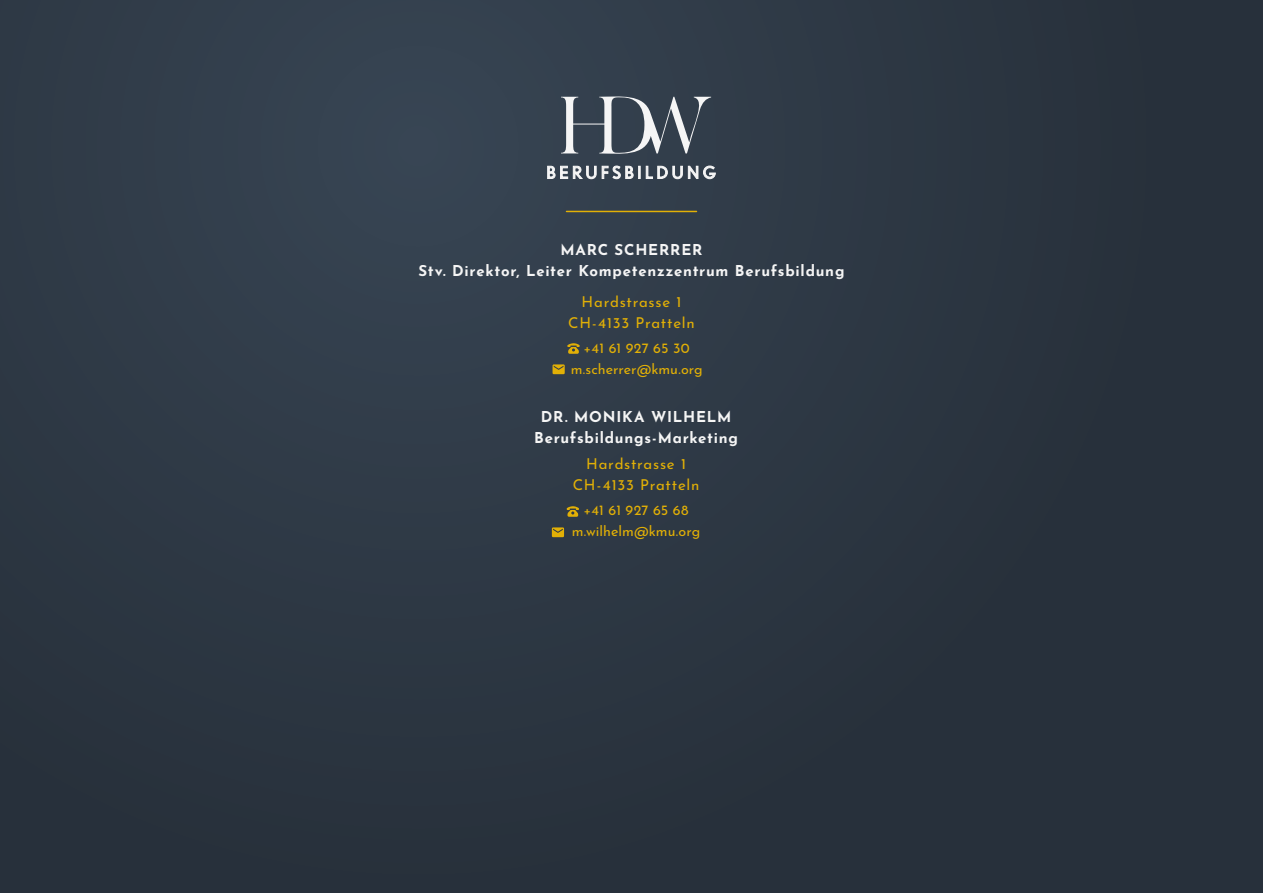
<style>
.page{position:relative;width:1263px;height:893px;background:#fff}
.page>*{position:absolute;margin:0;border:0;box-sizing:border-box;transform-origin:0 0}
.t1{font:700 15px/21px "Josefin Sans";letter-spacing:.05em;color:#f5f5f5;text-align:center}
.t2{font:15px/21px "Josefin Sans";letter-spacing:.05em;color:#e2b006;text-align:center}
.t3{font:14.25px/21px "Josefin Sans";letter-spacing:.005em;color:#e2b006;text-align:center}
</style>
<div class="page">
<div style="left:0;top:0;width:1263px;height:893px;background:linear-gradient(to right,#313c49,#28313c)"></div>
<svg style="left:561px;top:93px;width:150px;height:64px"></svg>
<svg style="left:547px;top:166px;width:49px;height:13px"></svg>
<svg style="left:602px;top:166px;width:38px;height:13px"></svg>
<svg style="left:646px;top:166px;width:70px;height:13px"></svg>
<hr style="left:566px;top:211px;width:130px;height:1px;background:#e2b006">
<svg style="left:552px;top:527px;width:12px;height:10px"></svg>
<svg style="left:567px;top:506px;width:12px;height:11px"></svg>
<svg style="left:552px;top:364px;width:13px;height:10px"></svg>
<svg style="left:567px;top:343px;width:13px;height:11px"></svg>
<p class="t1" style="left:418px;top:237px;width:427px">MARC SCHERRER<br>Stv. Direktor, Leiter Kompetenzzentrum Berufsbildung</p>
<p class="t2" style="left:568px;top:289px;width:128px">Hardstrasse 1<br>CH-4133 Pratteln</p>
<p class="t3" style="left:571px;top:335px;width:134px">+41 61 927 65 30 m.scherrer@kmu.org</p>
<p class="t1" style="left:534px;top:404px;width:206px">DR. MONIKA WILHELM<br>Berufsbildungs-Marketing</p>
<p class="t2" style="left:573px;top:451px;width:128px">Hardstrasse 1<br>CH-4133 Pratteln</p>
<p class="t3" style="left:572px;top:498px;width:130px">+41 61 927 65 68 m.wilhelm@kmu.org</p>
</div>
